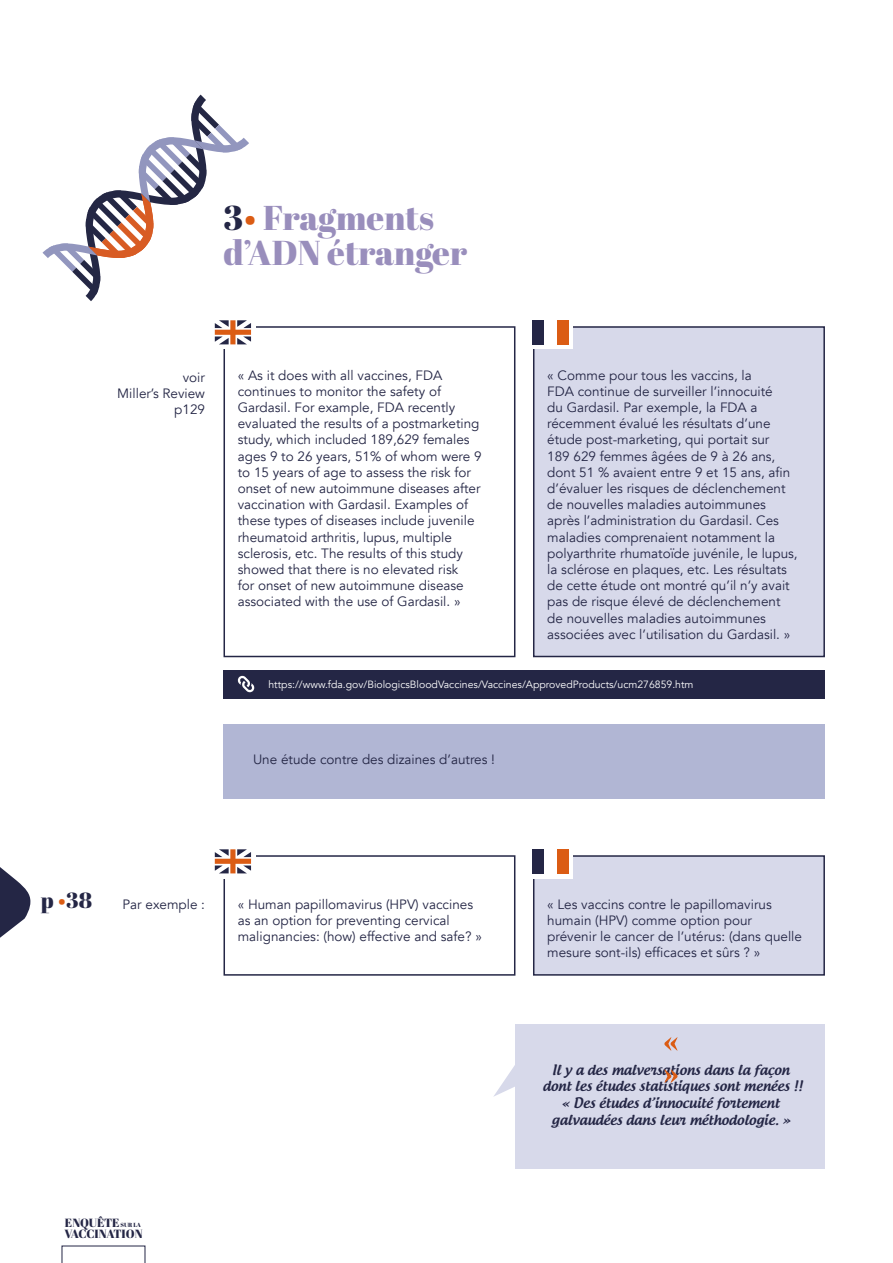
<style>
.page{position:relative;width:893px;height:1263px;background:#fff}
.page>*{position:absolute;margin:0;border:0;box-sizing:border-box;transform-origin:0 0}
.TITRE_01{font:34.5px "Abril Fatface";color:#998ebc}
.t1{font:21.9px "Abril Fatface";color:#242645}
.t2{font:500 13.8px/16.6px "Androgyne";color:#242645;text-align:center}
.TEXTE_COURANT{font:13.5px/16.2px "Avenir";color:#242645}
.t3{font:11.85px "Abril Fatface";letter-spacing:-.005em;color:#242645}
.HYPERLIENS{font:10.5px "Avenir";color:#fff}
.s1{color:#242645}
.s2{color:#db5c14}
.s3{font-size:6px}
</style>
<div class="page">
<svg style="left:0;top:867px;width:30px;height:71px"></svg>
<svg style="left:61px;top:1245px;width:85px;height:18px"></svg>
<div style="left:223px;top:670px;width:602px;height:28px;background:#242645"></div>
<svg style="left:237px;top:675px;width:18px;height:18px"></svg>
<div style="left:223px;top:326px;width:292px;height:331px;border:2px solid #242645"></div>
<div style="left:534px;top:327px;width:290px;height:329px;background:#d7d9ea"></div>
<div style="left:533px;top:326px;width:292px;height:331px;border:2px solid #242645"></div>
<div style="left:209px;top:315px;width:47px;height:34px;background:#fff"></div>
<svg style="left:215px;top:320px;width:36px;height:24px"></svg>
<div style="left:526px;top:315px;width:47px;height:34px;background:#fff"></div>
<div style="left:532px;top:320px;width:11px;height:24px;background:#242645"></div>
<div style="left:557px;top:320px;width:11px;height:24px;background:#db5c14"></div>
<div style="left:223px;top:855px;width:292px;height:121px;border:2px solid #242645"></div>
<div style="left:534px;top:856px;width:290px;height:119px;background:#d7d9ea"></div>
<div style="left:533px;top:855px;width:292px;height:121px;border:2px solid #242645"></div>
<div style="left:209px;top:844px;width:47px;height:34px;background:#fff"></div>
<svg style="left:215px;top:849px;width:36px;height:24px"></svg>
<div style="left:526px;top:844px;width:47px;height:34px;background:#fff"></div>
<div style="left:532px;top:849px;width:11px;height:24px;background:#242645"></div>
<div style="left:557px;top:849px;width:11px;height:24px;background:#db5c14"></div>
<div style="left:223px;top:724px;width:602px;height:74px;background:#b1b6d4"></div>
<div style="left:515px;top:1024px;width:310px;height:144px;background:#d7d9ea"></div>
<svg style="left:493px;top:1065px;width:22px;height:32px"></svg>
<svg style="left:664px;top:1037px;width:13px;height:14px"></svg>
<svg style="left:664px;top:1069px;width:13px;height:14px"></svg>
<svg style="left:43px;top:95px;width:206px;height:206px"></svg>
<p class="TITRE_01" style="left:223px;top:193px;width:212px"><span class="s1">3</span><span class="s2">•</span> Fragments</p>
<p class="TITRE_01" style="left:223px;top:228px;width:245px">d’ADN étranger</p>
<p class="TEXTE_COURANT" style="left:117px;top:369px;width:89px;text-align:right">voir<br>Miller’s Review p129</p>
<p class="TEXTE_COURANT" style="left:238px;top:367px;width:245px">« As it does with all vaccines, FDA continues to monitor the safety of Gardasil. For example, FDA recently evaluated the results of a postmarketing study, which included 189,629 females ages 9 to 26 years, 51% of whom were 9 to 15 years of age to assess the risk for onset of new autoimmune diseases after vaccination with Gardasil. Examples of these types of diseases include juvenile rheumatoid arthritis, lupus, multiple sclerosis, etc. The results of this study showed that there is no elevated risk<br>for onset of new autoimmune disease associated with the use of Gardasil. »</p>
<p class="TEXTE_COURANT" style="left:547px;top:367px;width:252px">« Comme pour tous les vaccins, la<br>FDA continue de surveiller l’innocuité<br>du Gardasil. Par exemple, la FDA a récemment évalué les résultats d’une étude post-marketing, qui portait sur<br>189 629 femmes âgées de 9 à 26 ans, dont 51 % avaient entre 9 et 15 ans, afin d’évaluer les risques de déclenchement de nouvelles maladies autoimmunes après l’administration du Gardasil. Ces maladies comprenaient notamment la polyarthrite rhumatoïde juvénile, le lupus, la sclérose en plaques, etc. Les résultats de cette étude ont montré qu’il n’y avait pas de risque élevé de déclenchement de nouvelles maladies autoimmunes associées avec l’utilisation du Gardasil. »</p>
<p class="HYPERLIENS" style="left:268px;top:678px;width:427px">https://www.fda.gov/BiologicsBloodVaccines/Vaccines/ApprovedProducts/ucm276859.htm</p>
<p class="TEXTE_COURANT" style="left:253px;top:752px;width:244px">Une étude contre des dizaines d’autres !</p>
<h2 class="t1" style="left:41px;top:884px;width:53px">p <span class="s2">•</span>38</h2>
<p class="TEXTE_COURANT" style="left:122px;top:897px;width:84px">Par exemple :</p>
<p class="TEXTE_COURANT" style="left:238px;top:896px;width:246px">« Human papillomavirus (HPV) vaccines as an option for preventing cervical malignancies: (how) effective and safe? »</p>
<p class="TEXTE_COURANT" style="left:547px;top:896px;width:256px">« Les vaccins contre le papillomavirus humain (HPV) comme option pour prévenir le cancer de l’utérus: (dans quelle mesure sont-ils) efficaces et sûrs ? »</p>
<p class="t3" style="left:65px;top:1214px;width:78px">ENQUÊTE <span class="s3">SUR LA</span></p>
<p class="t3" style="left:65px;top:1226px;width:80px">VACCINATION</p>
<p class="t2" style="left:543px;top:1061px;width:262px">Il y a des malversations dans la façon dont les études statistiques sont menées !! « Des études d’innocuité fortement galvaudées dans leur méthodologie. »</p>
</div>
